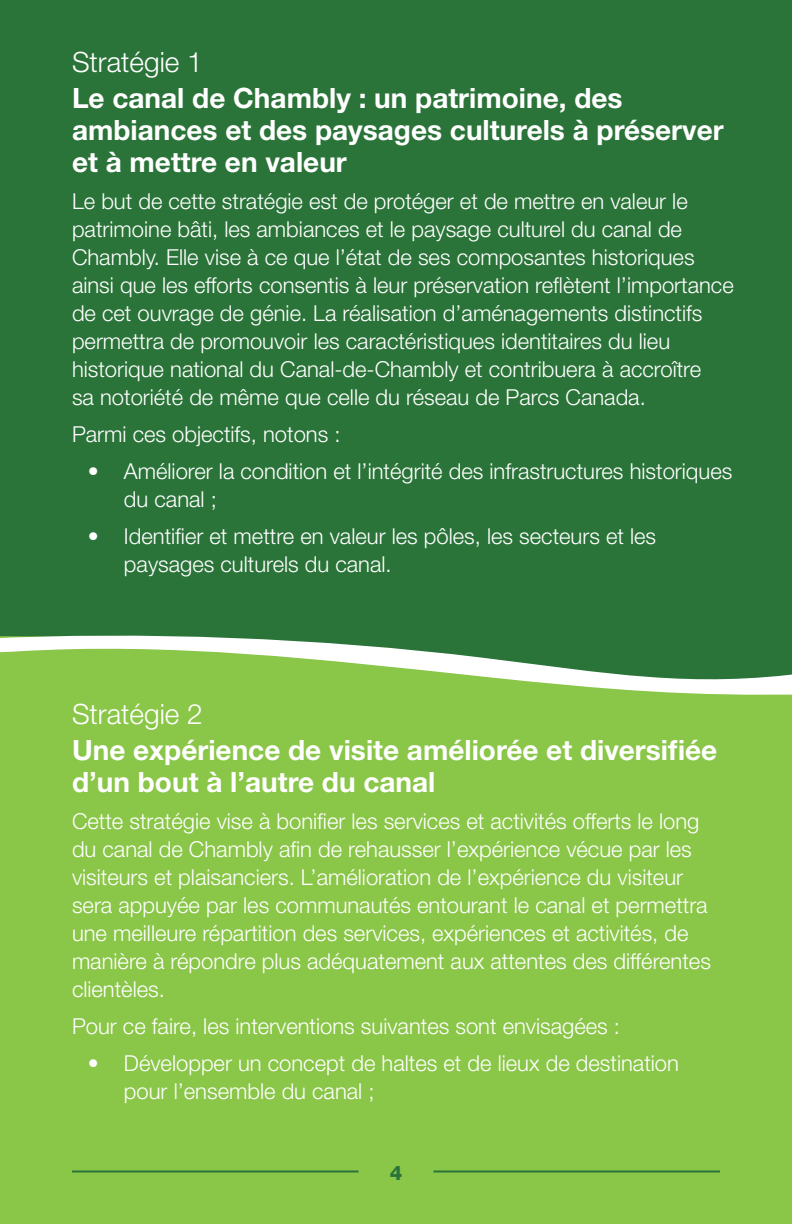
<style>
.page{position:relative;width:792px;height:1224px;background:#fff}
.page>*{position:absolute;margin:0;border:0;box-sizing:border-box;transform-origin:0 0}
.t1{font:700 28px/32px "Helvetica Neue LT Std";color:#fff}
.t2{font:300 28px "Helvetica Neue LT Std";color:#fff}
.t3{font:300 22px/28px "Helvetica Neue LT Std";color:#fff}
.t4{font:800 20px "Helvetica Neue LT Std";color:#2b7439}
</style>
<div class="page">
<div style="left:0;top:697px;width:792px;height:527px;background:#8ac648"></div>
<div style="left:0;top:0;width:792px;height:631px;background:#2b7439"></div>
<hr style="left:433px;top:1170px;width:287px;height:2px;background:#2b7439">
<hr style="left:72px;top:1170px;width:287px;height:2px;background:#2b7439">
<svg style="left:0;top:631px;width:792px;height:66px"></svg>
<p class="t2" style="left:72px;top:45px;width:132px">Stratégie 1</p>
<p class="t1" style="left:72px;top:82px;width:653px">Le canal de Chambly : un patrimoine, des ambiances et des paysages culturels à préserver et à mettre en valeur</p>
<p class="t3" style="left:72px;top:187px;width:663px">Le but de cette stratégie est de protéger et de mettre en valeur le patrimoine bâti, les ambiances et le paysage culturel du canal de Chambly. Elle vise à ce que l’état de ses composantes historiques ainsi que les efforts consentis à leur préservation reflètent l’importance de cet ouvrage de génie. La réalisation d’aménagements distinctifs permettra de promouvoir les caractéristiques identitaires du lieu historique national du Canal-de-Chambly et contribuera à accroître<br>sa notoriété de même que celle du réseau de Parcs Canada.</p>
<p class="t3" style="left:72px;top:420px;width:270px">Parmi ces objectifs, notons :</p>
<p class="t3" style="left:124px;top:457px;width:610px;text-indent:-36px">• Améliorer la condition et l’intégrité des infrastructures historiques du canal ;</p>
<p class="t3" style="left:124px;top:522px;width:534px;text-indent:-36px">• Identifier et mettre en valeur les pôles, les secteurs et les paysages culturels du canal.</p>
<p class="t2" style="left:72px;top:697px;width:132px">Stratégie 2</p>
<p class="t1" style="left:72px;top:733px;width:647px">Une expérience de visite améliorée et diversifiée d’un bout à l’autre du canal</p>
<p class="t3" style="left:72px;top:807px;width:640px">Cette stratégie vise à bonifier les services et activités offerts le long du canal de Chambly afin de rehausser l’expérience vécue par les visiteurs et plaisanciers. L’amélioration de l’expérience du visiteur sera appuyée par les communautés entourant le canal et permettra une meilleure répartition des services, expériences et activités, de manière à répondre plus adéquatement aux attentes des différentes clientèles.</p>
<p class="t3" style="left:72px;top:1012px;width:550px">Pour ce faire, les interventions suivantes sont envisagées :</p>
<p class="t3" style="left:124px;top:1049px;width:557px;text-indent:-36px">• Développer un concept de haltes et de lieux de destination pour l’ensemble du canal ;</p>
<p class="t4" style="left:390px;top:1161px;width:14px">4</p>
</div>
